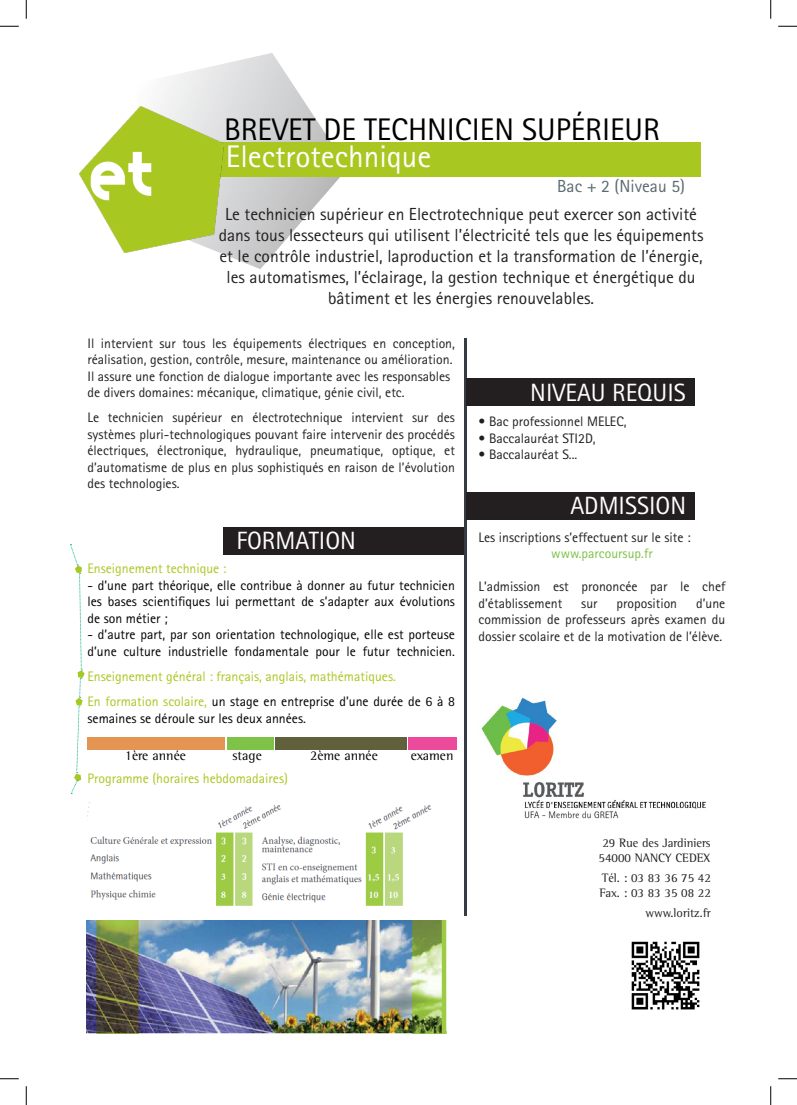
<style>
.page{position:relative;width:797px;height:1105px;background:#fff}
.page>*{position:absolute;margin:0;border:0;box-sizing:border-box;transform-origin:0 0}
.t1{font:31.25px "Rotis Sans Serif Std";color:#000}
.t2{font:31.25px "Rotis Sans Serif Std";color:#fff}
.t3{font:25px "Rotis Sans Serif Std";color:#fff}
.t4{font:17.5px/21px "Rotis Sans Serif Std";color:#231f20;text-align:center}
.t5{font:17.5px "Rotis Sans Serif Std";color:#5a6870}
.t6{font:13.75px/16.5px "Rotis Sans Serif Std";color:#231f20}
.t7{font:13.75px "Rotis Sans Serif Std";color:#000}
.t8{font:13.75px "Rotis Sans Serif Std";color:#a9c721}
.t9{font:13.75px "Rotis Semi Serif Std";color:#000}
.t10{font:13.75px "Rotis Sans Serif Std";color:#7ec247}
.t11{font:12.5px "Rotis Semi Serif Std";color:#231f20}
.s1{color:#a9c721}
</style>
<div class="page">
<svg style="left:159px;top:53px;width:189px;height:216px"></svg>
<div style="left:171px;top:142px;width:530px;height:34px;background:#a9c721"></div>
<img style="left:79px;top:106px;width:145px;height:147px">
<img style="left:481px;top:697px;width:225px;height:122px">
<hr style="left:464px;top:338px;width:2px;height:577px;background:#343d43">
<div style="left:223px;top:527px;width:240px;height:27px;background:#231f20"></div>
<div style="left:466px;top:492px;width:229px;height:27px;background:#231f20"></div>
<div style="left:466px;top:379px;width:228px;height:27px;background:#231f20"></div>
<div style="left:87px;top:737px;width:138px;height:13px;background:#e59553"></div>
<div style="left:227px;top:737px;width:47px;height:13px;background:#7ec247"></div>
<div style="left:275px;top:737px;width:131px;height:13px;background:#60613c"></div>
<div style="left:408px;top:737px;width:49px;height:13px;background:#ed4a9b"></div>
<img style="left:87px;top:802px;width:345px;height:104px">
<img style="left:87px;top:920px;width:359px;height:114px">
<img style="left:631px;top:941px;width:69px;height:69px">
<svg style="left:70px;top:544px;width:15px;height:250px"></svg>
<svg style="left:0;top:25px;width:19px;height:2px"></svg>
<svg style="left:778px;top:25px;width:19px;height:2px"></svg>
<svg style="left:0;top:1078px;width:19px;height:1px"></svg>
<svg style="left:778px;top:1078px;width:19px;height:1px"></svg>
<svg style="left:25px;top:0;width:2px;height:19px"></svg>
<svg style="left:25px;top:1086px;width:2px;height:19px"></svg>
<svg style="left:770px;top:0;width:1px;height:19px"></svg>
<svg style="left:770px;top:1086px;width:1px;height:19px"></svg>
<p class="t1" style="left:224px;top:111px;width:437px">BREVET DE TECHNICIEN SUPÉRIEUR</p>
<p class="t5" style="left:557px;top:175px;width:129px">Bac + 2 (Niveau 5)</p>
<p class="t4" style="left:219px;top:204px;width:486px">Le technicien supérieur en Electrotechnique peut exercer son activité dans tous lessecteurs qui utilisent l’électricité tels que les équipements et le contrôle industriel, laproduction et la transformation de l’énergie, les automatismes, l’éclairage, la gestion technique et énergétique du bâtiment et les énergies renouvelables.</p>
<p class="t2" style="left:226px;top:138px;width:207px">Electrotechnique</p>
<p class="t6" style="left:87px;top:335px;width:369px">Il intervient sur tous les équipements électriques en conception, réalisation, gestion, contrôle, mesure, maintenance ou amélioration.</p>
<p class="t6" style="left:87px;top:368px;width:364px">Il assure une fonction de dialogue importante avec les responsables</p>
<p class="t6" style="left:87px;top:384px;width:318px">de divers domaines: mécanique, climatique, génie civil, etc.</p>
<p class="t6" style="left:87px;top:410px;width:369px;text-align:justify">Le technicien supérieur en électrotechnique intervient sur des systèmes pluri-technologiques pouvant faire intervenir des procédés électriques, électronique, hydraulique, pneumatique, optique, et d’automatisme de plus en plus sophistiqués en raison de l’évolution des technologies.</p>
<p class="t3" style="left:236px;top:526px;width:121px">FORMATION</p>
<p class="t8" style="left:87px;top:560px;width:140px">Enseignement technique :</p>
<p class="t7" style="left:87px;top:577px;width:369px">- d’une part théorique, elle contribue à donner au futur technicien</p>
<p class="t7" style="left:87px;top:593px;width:369px">les bases scientifiques lui permettant de s’adapter aux évolutions</p>
<p class="t7" style="left:87px;top:610px;width:82px">de son métier ;</p>
<p class="t7" style="left:87px;top:626px;width:369px">- d’autre part, par son orientation technologique, elle est porteuse</p>
<p class="t7" style="left:87px;top:643px;width:369px">d’une culture industrielle fondamentale pour le futur technicien.</p>
<p class="t8" style="left:87px;top:668px;width:310px">Enseignement général : français, anglais, mathématiques.</p>
<p class="t7" style="left:87px;top:693px;width:369px"><span class="s1">En formation scolaire,</span> un stage en entreprise d’une durée de 6 à 8</p>
<p class="t7" style="left:87px;top:710px;width:220px">semaines se déroule sur les deux années.</p>
<p class="t9" style="left:125px;top:747px;width:62px">1ère année</p>
<p class="t9" style="left:232px;top:747px;width:31px">stage</p>
<p class="t9" style="left:310px;top:747px;width:69px">2ème année</p>
<p class="t9" style="left:410px;top:747px;width:44px">examen</p>
<p class="t8" style="left:87px;top:770px;width:202px">Programme (horaires hebdomadaires)</p>
<p class="t3" style="left:530px;top:378px;width:157px">NIVEAU REQUIS</p>
<p class="t6" style="left:478px;top:413px;width:149px">• Bac professionnel MELEC,</p>
<p class="t6" style="left:478px;top:430px;width:119px">• Baccalauréat STI2D,</p>
<p class="t6" style="left:478px;top:446px;width:100px">• Baccalauréat S...</p>
<p class="t3" style="left:570px;top:490px;width:117px">ADMISSION</p>
<p class="t6" style="left:478px;top:529px;width:214px">Les inscriptions s’effectuent sur le site :</p>
<p class="t10" style="left:551px;top:546px;width:103px">www.parcoursup.fr</p>
<p class="t6" style="left:478px;top:579px;width:248px">L’admission est prononcée par le chef d’établissement</p>
<p class="t6" style="left:478px;top:595px;width:248px;text-align:justify;text-indent:217px">d’une commission de professeurs après examen du dossier scolaire et de la motivation de l’élève.</p>
<p class="t6" style="left:581px;top:595px;width:18px">sur</p>
<p class="t6" style="left:616px;top:595px;width:62px">proposition</p>
<p class="t11" style="left:602px;top:835px;width:109px">29 Rue des Jardiniers</p>
<p class="t11" style="left:598px;top:850px;width:113px">54000 NANCY CEDEX</p>
<p class="t11" style="left:602px;top:870px;width:110px">Tél. : 03 83 36 75 42</p>
<p class="t11" style="left:599px;top:885px;width:113px">Fax. : 03 83 35 08 22</p>
<p class="t11" style="left:645px;top:905px;width:67px">www.loritz.fr</p>
</div>
